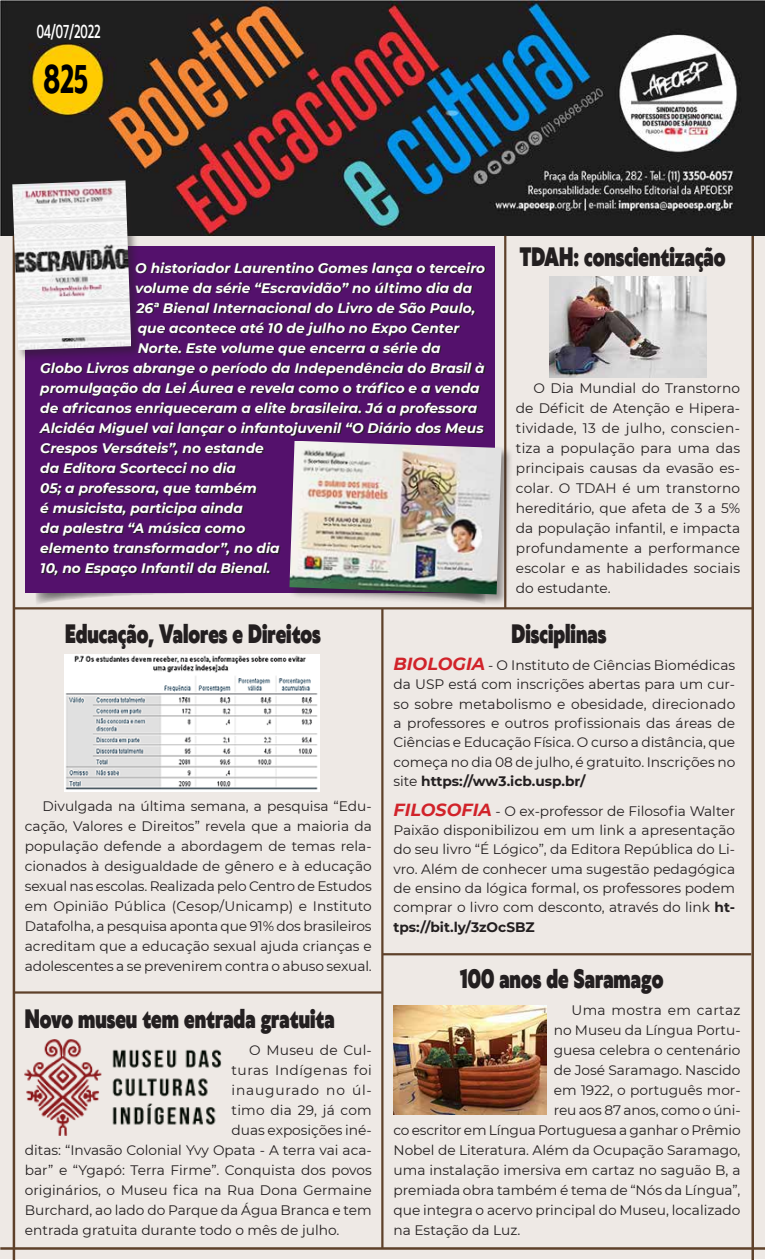
<style>
.page{position:relative;width:765px;height:1260px;background:#fff}
.page>*{position:absolute;margin:0;border:0;box-sizing:border-box;transform-origin:0 0}
.t1{font:700 37.5px "Klein Condensed";color:#000;scale:.75 1}
.t2{font:900 25px "Klein";color:#231f20;scale:.75 1}
.t3{font:500 17.5px "Klein Condensed";color:#fff;scale:.75 1}
.t4{font:13.75px/20px "Montserrat";color:#231f20;text-align:justify}
.t5{font:italic 700 13.75px "Montserrat";color:#fff}
.t6{font:13.75px "Montserrat";letter-spacing:.035em;color:#231f20}
.t7{font:13.75px "Montserrat";letter-spacing:.02em;color:#231f20}
.t8{font:13.75px "Montserrat";letter-spacing:.06em;color:#231f20}
.s1{font-weight:700;font-style:italic;font-size:17.5px;color:#d1232a}
.s2{font-weight:700}
</style>
<div class="page">
<div style="left:0;top:209px;width:765px;height:1050px;background:#eee9e5"></div>
<svg style="left:35px;top:592px;width:253px;height:12px"></svg>
<hr style="left:0;top:1247px;width:765px;height:3px;background:#5e412a">
<hr style="left:751px;top:235px;width:3px;height:1025px;background:#5e412a">
<img style="left:0;top:0;width:765px;height:236px">
<hr style="left:381px;top:608px;width:3px;height:640px;background:#5e412a">
<hr style="left:504px;top:236px;width:2px;height:372px;background:#5e412a">
<hr style="left:13px;top:236px;width:2px;height:1024px;background:#5e412a">
<div style="left:25px;top:246px;width:470px;height:346px;background:#54116c"></div>
<hr style="left:14px;top:607px;width:740px;height:2px;background:#5e412a">
<hr style="left:14px;top:991px;width:368px;height:3px;background:#5e412a">
<hr style="left:383px;top:953px;width:368px;height:2px;background:#5e412a">
<svg style="left:41px;top:263px;width:445px;height:314px"></svg>
<img style="left:549px;top:276px;width:158px;height:101px">
<img style="left:64px;top:654px;width:255px;height:137px">
<img style="left:394px;top:1005px;width:153px;height:110px">
<img style="left:25px;top:1040px;width:197px;height:96px">
<div style="left:11px;top:179px;width:132px;height:183px;background:#231f20;opacity:.45"></div>
<img style="left:12px;top:180px;width:119px;height:170px">
<div style="left:288px;top:439px;width:225px;height:167px;background:#231f20;opacity:.45"></div>
<img style="left:289px;top:441px;width:213px;height:153px">
<p class="t3" style="left:37px;top:19px;width:87px">04/07/2022</p>
<h1 class="t1" style="left:43px;top:51px;width:61px">825</h1>
<p class="t5" style="left:135px;top:258px;width:351px">O historiador Laurentino Gomes lança o terceiro</p>
<p class="t5" style="left:135px;top:278px;width:338px">volume da série “Escravidão” no último dia da</p>
<p class="t5" style="left:137px;top:298px;width:340px">26ª Bienal Internacional do Livro de São Paulo,</p>
<p class="t5" style="left:138px;top:318px;width:323px">que acontece até 10 de julho no Expo Center</p>
<p class="t5" style="left:138px;top:338px;width:304px">Norte. Este volume que encerra a série da</p>
<p class="t5" style="left:40px;top:358px;width:446px">Globo Livros abrange o período da Independência do Brasil à</p>
<p class="t5" style="left:40px;top:378px;width:441px">promulgação da Lei Áurea e revela como o tráfico e a venda</p>
<p class="t5" style="left:40px;top:398px;width:438px">de africanos enriqueceram a elite brasileira. Já a professora</p>
<p class="t5" style="left:40px;top:418px;width:445px">Alcidéa Miguel vai lançar o infantojuvenil “O Diário dos Meus</p>
<p class="t5" style="left:40px;top:438px;width:225px">Crespos Versáteis”, no estande</p>
<p class="t5" style="left:40px;top:458px;width:197px">da Editora Scortecci no dia</p>
<p class="t5" style="left:40px;top:478px;width:218px">05; a professora, que também</p>
<p class="t5" style="left:40px;top:498px;width:204px">é musicista, participa ainda</p>
<p class="t5" style="left:40px;top:518px;width:207px">da palestra “A música como</p>
<p class="t5" style="left:40px;top:538px;width:241px">elemento transformador”, no dia</p>
<p class="t5" style="left:40px;top:558px;width:232px">10, no Espaço Infantil da Bienal.</p>
<h2 class="t2" style="left:520px;top:237px;width:276px">TDAH: conscientização</h2>
<p class="t4" style="left:516px;top:377px;width:226px;text-indent:18px">O Dia Mundial do Transtorno de Déficit de Atenção e Hipera&shy;tividade, 13 de julho, conscien&shy;tiza a população para uma das principais causas da evasão es&shy;colar. O TDAH é um transtorno hereditário, que afeta de 3 a 5% da população infantil, e impacta profundamente a performance escolar e as habilidades sociais do estudante.</p>
<h2 class="t2" style="left:65px;top:615px;width:342px">Educação, Valores e Direitos</h2>
<p class="t4" style="left:25px;top:795px;width:349px;text-indent:18px">Divulgada na última semana, a pesquisa “Edu&shy;cação, Valores e Direitos” revela que a maioria da população defende a abordagem de temas rela&shy;cionados à desigualdade de gênero e à educação sexual nas escolas. Realizada pelo Centro de Estudos em Opinião Pública (Cesop/Unicamp) e Instituto Datafolha, a pesquisa aponta que 91% dos brasileiros acreditam que a educação sexual ajuda crianças e adolescentes a se prevenirem contra o abuso sexual.</p>
<h2 class="t2" style="left:25px;top:1000px;width:415px">Novo museu tem entrada gratuita</h2>
<p class="t4" style="left:249px;top:1040px;width:124px">O Museu de Cul-</p>
<p class="t6" style="left:232px;top:1061px;width:142px">turas Indígenas foi</p>
<p class="t8" style="left:232px;top:1081px;width:142px">inaugurado no úl-</p>
<p class="t4" style="left:232px;top:1100px;width:142px">timo dia 29, já com</p>
<p class="t4" style="left:232px;top:1120px;width:142px">duas exposições iné-</p>
<p class="t4" style="left:25px;top:1140px;width:349px">ditas: “Invasão Colonial Yvy Opata - A terra vai aca-</p>
<p class="t4" style="left:25px;top:1160px;width:349px">bar” e “Ygapó: Terra Firme”. Conquista dos povos</p>
<p class="t4" style="left:25px;top:1180px;width:349px">originários, o Museu fica na Rua Dona Germaine</p>
<p class="t4" style="left:25px;top:1200px;width:349px">Burchard, ao lado do Parque da Água Branca e tem</p>
<p class="t4" style="left:25px;top:1220px;width:316px">entrada gratuita durante todo o mês de julho.</p>
<h2 class="t2" style="left:512px;top:615px;width:128px">Disciplinas</h2>
<p class="t4" style="left:394px;top:655px;width:343px;line-height:19.4px"><span class="s1">BIOLOGIA</span> - O Instituto de Ciências Biomédicas da USP está com inscrições abertas para um cur&shy;so sobre metabolismo e obesidade, direcionado a professores e outros profissionais das áreas de Ciências e Educação Física. O curso a distância, que começa no dia 08 de julho, é gratuito. Inscrições no site <span class="s2">https://ww3.icb.usp.br/</span></p>
<p class="t4" style="left:394px;top:801px;width:343px;line-height:19.4px"><span class="s1">FILOSOFIA</span> - O ex-professor de Filosofia Walter Paixão disponibilizou em um link a apresentação do seu livro “É Lógico”, da Editora República do Li&shy;vro. Além de conhecer uma sugestão pedagógica de ensino da lógica formal, os professores podem comprar o livro com desconto, através do link <span class="s2">ht&shy;tps://bit.ly/3zOcSBZ</span></p>
<h2 class="t2" style="left:460px;top:960px;width:273px">100 anos de Saramago</h2>
<p class="t7" style="left:572px;top:1001px;width:171px">Uma mostra em cartaz</p>
<p class="t4" style="left:554px;top:1020px;width:188px">no Museu da Língua Portu-</p>
<p class="t4" style="left:554px;top:1040px;width:188px">guesa celebra o centenário</p>
<p class="t4" style="left:554px;top:1060px;width:188px">de José Saramago. Nascido</p>
<p class="t4" style="left:554px;top:1080px;width:188px">em 1922, o português mor-</p>
<p class="t4" style="left:554px;top:1100px;width:188px">reu aos 87 anos, como o úni-</p>
<p class="t4" style="left:394px;top:1120px;width:349px">co escritor em Língua Portuguesa a ganhar o Prêmio</p>
<p class="t4" style="left:394px;top:1140px;width:349px">Nobel de Literatura. Além da Ocupação Saramago,</p>
<p class="t4" style="left:394px;top:1160px;width:349px">uma instalação imersiva em cartaz no saguão B, a</p>
<p class="t4" style="left:394px;top:1180px;width:349px">premiada obra também é tema de “Nós da Língua”,</p>
<p class="t4" style="left:394px;top:1200px;width:349px">que integra o acervo principal do Museu, localizado</p>
<p class="t4" style="left:394px;top:1220px;width:128px">na Estação da Luz.</p>
</div>
